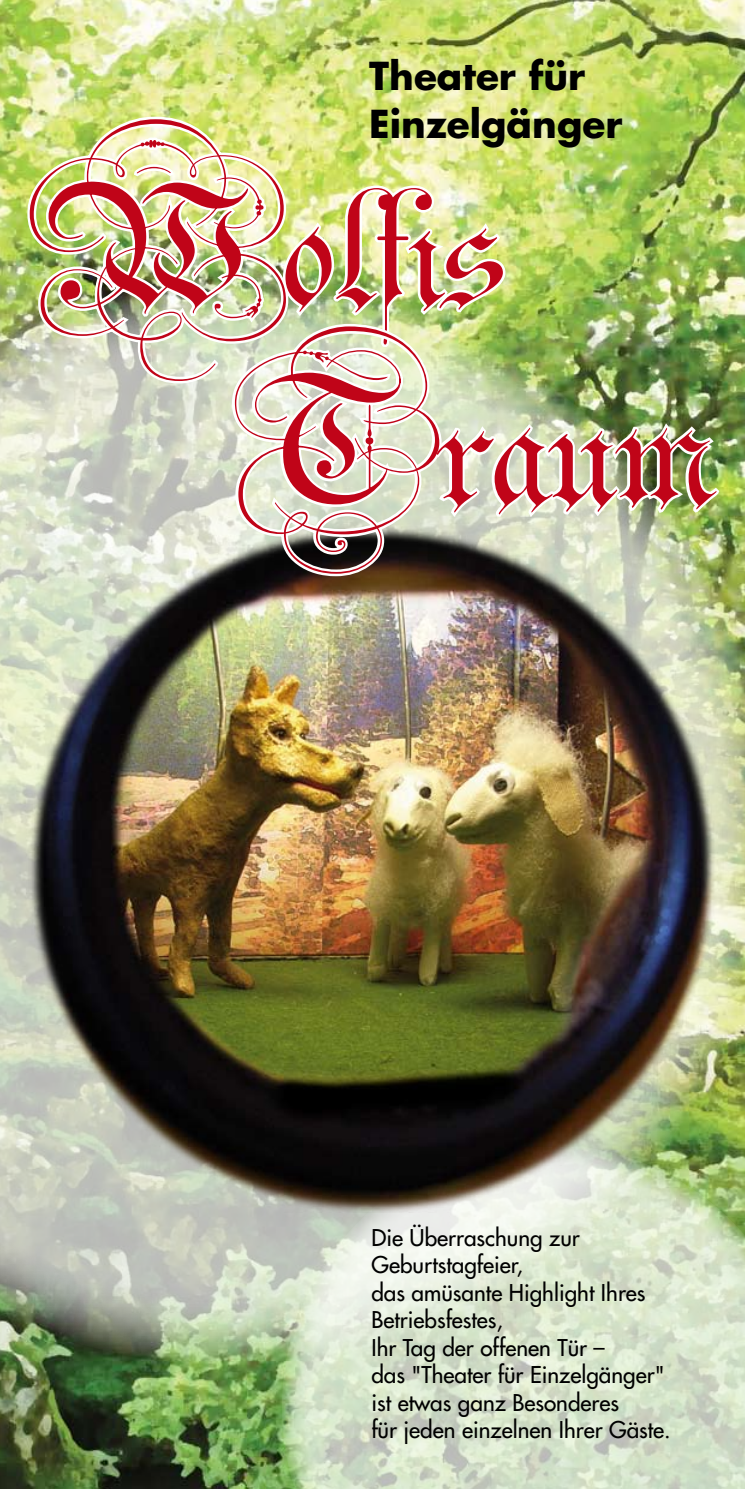
<style>
.page{position:relative;width:745px;height:1489px;background:#fff}
.page>*{position:absolute;margin:0;border:0;box-sizing:border-box;transform-origin:0 0}
.t1{font:285px/200px "Parchment";color:#c00418}
.t2{font:700 37.5px/47.5px "Futura";color:#000}
.t3{font:22.5px/27.5px "Futura";color:#000}
</style>
<div class="page">
<img style="left:0;top:0;width:744px;height:1488px">
<img style="left:0;top:281px;width:744px;height:1084px">
<svg style="left:281px;top:1143px;width:463px;height:345px;background:#d6e2cb"></svg>
<img style="left:15px;top:513px;width:708px;height:699px">
<img style="left:25px;top:18px;width:265px;height:368px">
<img style="left:280px;top:182px;width:228px;height:167px">
<svg style="left:229px;top:321px;width:215px;height:257px"></svg>
<img style="left:431px;top:419px;width:289px;height:102px">
<h2 class="t2" style="left:369px;top:52px;width:254px">Theater für<br>Einzelgänger</h2>
<h1 class="t1" style="left:234px;top:119px;width:481px;text-indent:-205px">Wolfis<br>Traum</h1>
<p class="t3" style="left:371px;top:1223px;width:301px">Die Überraschung zur<br>Geburtstagfeier,<br>das amüsante Highlight Ihres<br>Betriebsfestes,<br>Ihr Tag der offenen Tür –<br>das "Theater für Einzelgänger" ist etwas ganz Besonderes<br>für jeden einzelnen Ihrer Gäste.</p>
</div>
